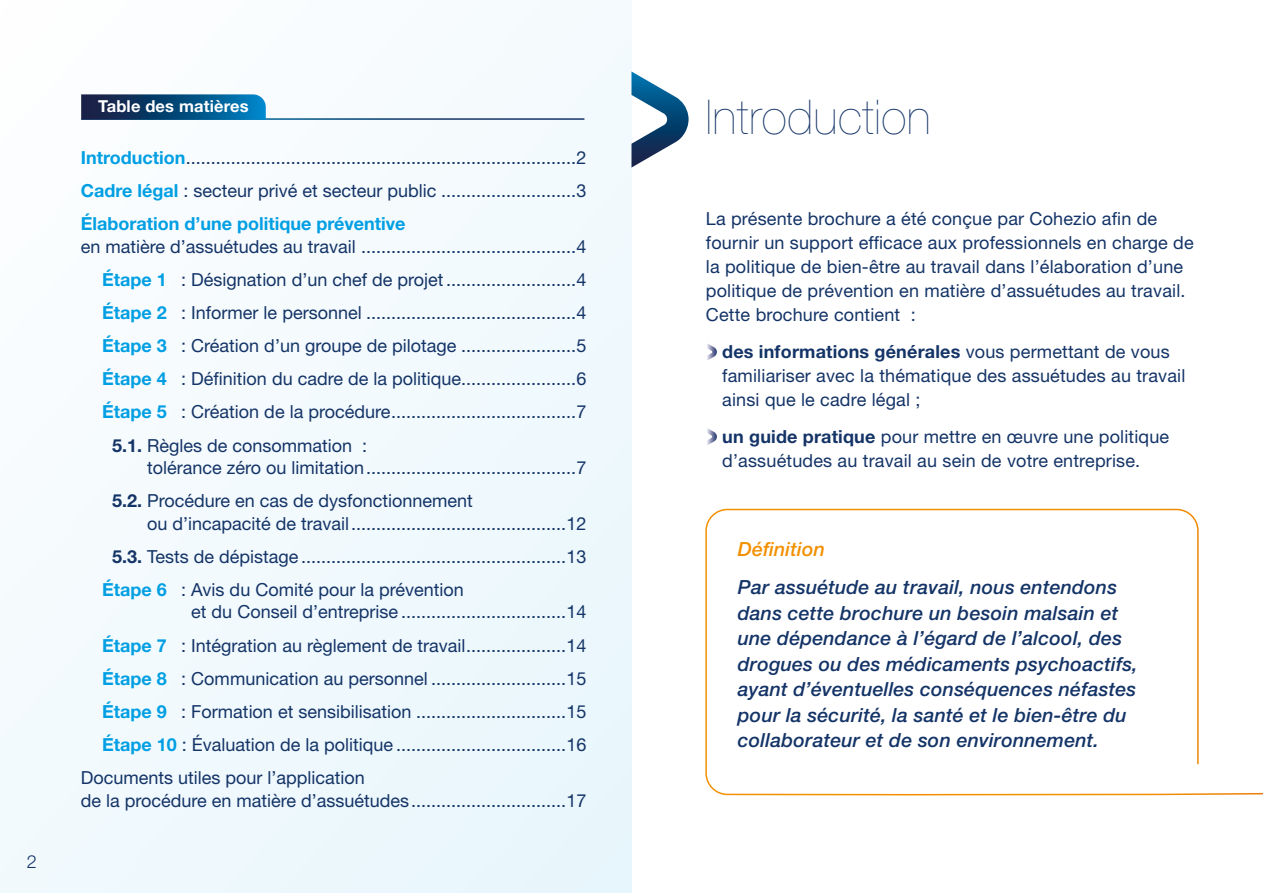
<style>
.page{position:relative;width:1263px;height:893px;background:#fff}
.page>*{position:absolute;margin:0;border:0;box-sizing:border-box;transform-origin:0 0}
.t1{font:200 48px "Helvetica Neue LT Std";letter-spacing:.01em;color:#143467}
.t2{font:italic 500 19.5px/25.5px "Helvetica Neue LT Std";letter-spacing:.01em;color:#143467}
.t3{font:italic 500 19.5px "Helvetica Neue LT Std";letter-spacing:.01em;color:#f39000}
.t4{font:18px/24px "Helvetica Neue LT Std";color:#143467}
.t5{font:300 18px "Helvetica Neue LT Std";color:#143467}
.t6{font:700 16.5px "Helvetica Neue LT Std";letter-spacing:.01em;color:#fff}
.s1{font-weight:700;color:#009fe3}
.s2{font-weight:700}
</style>
<div class="page">
<svg style="left:631px;top:71px;width:57px;height:97px"></svg>
<div style="left:0;top:0;width:631px;height:893px;background:#f3fafd"></div>
<hr style="left:82px;top:118px;width:502px;height:2px;background:#fff">
<svg style="left:81px;top:94px;width:185px;height:26px;background:#0d4f7e"></svg>
<svg style="left:707px;top:343px;width:10px;height:17px"></svg>
<svg style="left:707px;top:428px;width:10px;height:17px"></svg>
<svg style="left:705px;top:508px;width:558px;height:288px"></svg>
<p class="t5" style="left:27px;top:850px;width:12px">2</p>
<p class="t6" style="left:98px;top:96px;width:152px">Table des matières</p>
<p class="t4" style="left:81px;top:141px;width:507px;line-height:33.2px;text-align:justify"><span class="s1">Introduction</span>..............................................................................2<br><span class="s1">Cadre légal</span> : secteur privé et secteur public ...........................3<br><span class="s1">Élaboration d’une politique préventive</span></p>
<p class="t4" style="left:81px;top:234px;width:507px">en matière d’assuétudes au travail ...........................................4</p>
<p class="t4" style="left:102px;top:267px;width:486px"><span class="s1">Étape 1</span> : Désignation d’un chef de projet..........................4</p>
<p class="t4" style="left:102px;top:300px;width:486px"><span class="s1">Étape 2</span> : Informer le personnel ..........................................4</p>
<p class="t4" style="left:102px;top:333px;width:486px"><span class="s1">Étape 3</span> : Création d’un groupe de pilotage .......................5</p>
<p class="t4" style="left:102px;top:367px;width:486px"><span class="s1">Étape 4</span> : Définition du cadre de la politique.......................6</p>
<p class="t4" style="left:102px;top:400px;width:486px"><span class="s1">Étape 5</span> : Création de la procédure.....................................7</p>
<p class="t4" style="left:112px;top:433px;width:257px"><span class="s2">5.1.</span> Règles de consommation :</p>
<p class="t4" style="left:112px;top:451px;width:476px;line-height:33.2px;text-indent:35px">tolérance zéro ou limitation..........................................7<br><span class="s2">5.2.</span> Procédure en cas de dysfonctionnement</p>
<p class="t4" style="left:147px;top:511px;width:441px">ou d’incapacité de travail...........................................12</p>
<p class="t4" style="left:112px;top:544px;width:476px"><span class="s2">5.3.</span> Tests de dépistage .....................................................13</p>
<p class="t4" style="left:102px;top:577px;width:363px"><span class="s1">Étape 6</span> : Avis du Comité pour la prévention</p>
<p class="t4" style="left:191px;top:600px;width:396px">et du Conseil d’entreprise .................................14</p>
<p class="t4" style="left:102px;top:633px;width:486px"><span class="s1">Étape 7</span> : Intégration au règlement de travail....................14</p>
<p class="t4" style="left:102px;top:666px;width:486px"><span class="s1">Étape 8</span> : Communication au personnel ...........................15</p>
<p class="t4" style="left:102px;top:699px;width:486px"><span class="s1">Étape 9</span> : Formation et sensibilisation ..............................15</p>
<p class="t4" style="left:102px;top:732px;width:486px"><span class="s1">Étape 10</span> : Évaluation de la politique ..................................16</p>
<p class="t4" style="left:81px;top:765px;width:286px">Documents utiles pour l’application</p>
<p class="t4" style="left:81px;top:788px;width:507px">de la procédure en matière d’assuétudes...............................17</p>
<h1 class="t1" style="left:706px;top:89px;width:226px">Introduction</h1>
<p class="t4" style="left:706px;top:207px;width:489px">La présente brochure a été conçue par Cohezio afin de fournir un support efficace aux professionnels en charge de la politique de bien-être au travail dans l’élaboration d’une politique de prévention en matière d’assuétudes au travail.<br>Cette brochure contient :</p>
<p class="t4" style="left:722px;top:340px;width:465px"><span class="s2">des informations générales</span> vous permettant de vous familiariser avec la thématique des assuétudes au travail ainsi que le cadre légal ;</p>
<p class="t4" style="left:722px;top:424px;width:448px"><span class="s2">un guide pratique</span> pour mettre en œuvre une politique d’assuétudes au travail au sein de votre entreprise.</p>
<p class="t3" style="left:738px;top:538px;width:89px">Définition</p>
<p class="t2" style="left:738px;top:574px;width:401px">Par assuétude au travail, nous entendons dans cette brochure un besoin malsain et une dépendance à l’égard de l’alcool, des drogues ou des médicaments psychoactifs, ayant d’éventuelles conséquences néfastes pour la sécurité, la santé et le bien-être du collaborateur et de son environnement.</p>
</div>
